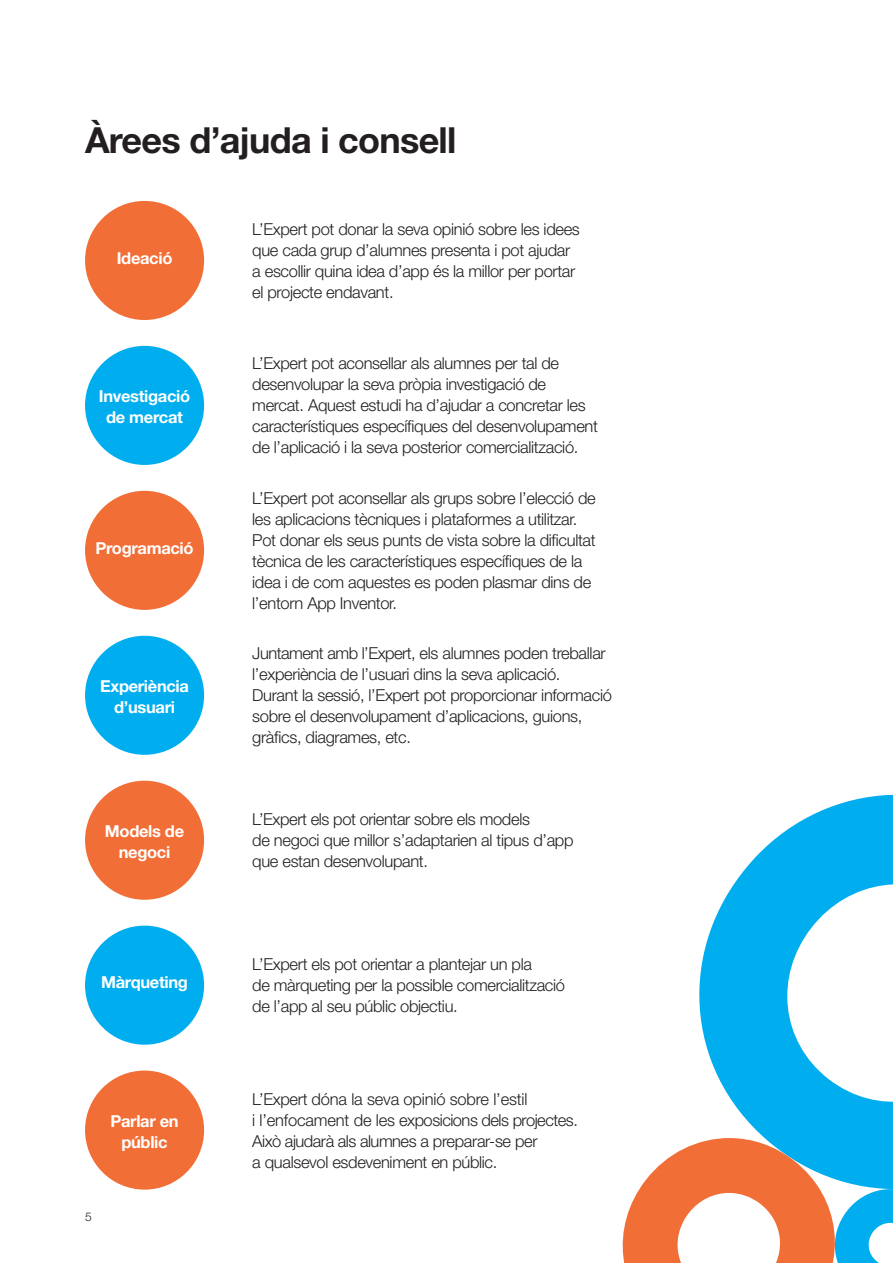
<style>
.page{position:relative;width:893px;height:1263px;background:#fff}
.page>*{position:absolute;margin:0;border:0;box-sizing:border-box;transform-origin:0 0}
.t1{font:700 36px "Helvetica Neue LT Std";letter-spacing:-.02em;color:#231f20}
.t2{font:300 16.5px/21px "Helvetica Neue LT Std";letter-spacing:-.02em;color:#231f20}
.t3{font:700 16.5px/21px "Helvetica Neue LT Std";letter-spacing:-.02em;color:#fff;text-align:center}
.t4{font:300 12px "Helvetica Neue LT Std";color:#231f20}
</style>
<div class="page">
<svg style="left:699px;top:794px;width:194px;height:344px;fill:#00aeef"></svg>
<svg style="left:622px;top:1138px;width:271px;height:125px"></svg>
<div style="left:85px;top:201px;width:119px;height:119px;background:#f26e37;border-radius:50%"></div>
<div style="left:85px;top:346px;width:119px;height:119px;background:#00aeef;border-radius:50%"></div>
<div style="left:85px;top:491px;width:119px;height:119px;background:#f26e37;border-radius:50%"></div>
<div style="left:85px;top:926px;width:119px;height:119px;background:#00aeef;border-radius:50%"></div>
<div style="left:85px;top:636px;width:119px;height:119px;background:#00aeef;border-radius:50%"></div>
<div style="left:85px;top:781px;width:119px;height:119px;background:#f26e37;border-radius:50%"></div>
<div style="left:85px;top:1070px;width:119px;height:119px;background:#f26e37;border-radius:50%"></div>
<h1 class="t1" style="left:85px;top:118px;width:373px">Àrees d’ajuda i consell</h1>
<p class="t3" style="left:117px;top:247px;width:57px">Ideació</p>
<p class="t3" style="left:99px;top:386px;width:93px">Investigació de mercat</p>
<p class="t3" style="left:96px;top:537px;width:100px">Programació</p>
<p class="t3" style="left:100px;top:675px;width:90px">Experiència d’usuari</p>
<p class="t3" style="left:105px;top:820px;width:81px">Models de negoci</p>
<p class="t3" style="left:101px;top:972px;width:88px">Màrqueting</p>
<p class="t3" style="left:110px;top:1110px;width:70px">Parlar en públic</p>
<p class="t4" style="left:85px;top:1209px;width:8px">5</p>
<p class="t2" style="left:252px;top:218px;width:329px">L’Expert pot donar la seva opinió sobre les idees que cada grup d’alumnes presenta i pot ajudar a escollir quina idea d’app és la millor per portar el projecte endavant.</p>
<p class="t2" style="left:252px;top:353px;width:347px">L’Expert pot aconsellar als alumnes per tal de desenvolupar la seva pròpia investigació de mercat. Aquest estudi ha d’ajudar a concretar les característiques específiques del desenvolupament de l’aplicació i la seva posterior comercialització.</p>
<p class="t2" style="left:252px;top:487px;width:345px">L’Expert pot aconsellar als grups sobre l’elecció de les aplicacions tècniques i plataformes a utilitzar.<br>Pot donar els seus punts de vista sobre la dificultat tècnica de les característiques específiques de la idea i de com aquestes es poden plasmar dins de l’entorn App Inventor.</p>
<p class="t2" style="left:252px;top:642px;width:361px">Juntament amb l’Expert, els alumnes poden treballar l’experiència de l’usuari dins la seva aplicació.<br>Durant la sessió, l’Expert pot proporcionar informació sobre el desenvolupament d’aplicacions, guions, gràfics, diagrames, etc.</p>
<p class="t2" style="left:252px;top:808px;width:323px">L’Expert els pot orientar sobre els models<br>de negoci que millor s’adaptarien al tipus d’app que estan desenvolupant.</p>
<p class="t2" style="left:252px;top:953px;width:314px">L’Expert els pot orientar a plantejar un pla<br>de màrqueting per la possible comercialització de l’app al seu públic objectiu.</p>
<p class="t2" style="left:252px;top:1088px;width:327px">L’Expert dóna la seva opinió sobre l’estil<br>i l’enfocament de les exposicions dels projectes.<br>Això ajudarà als alumnes a preparar-se per<br>a qualsevol esdeveniment en públic.</p>
</div>
